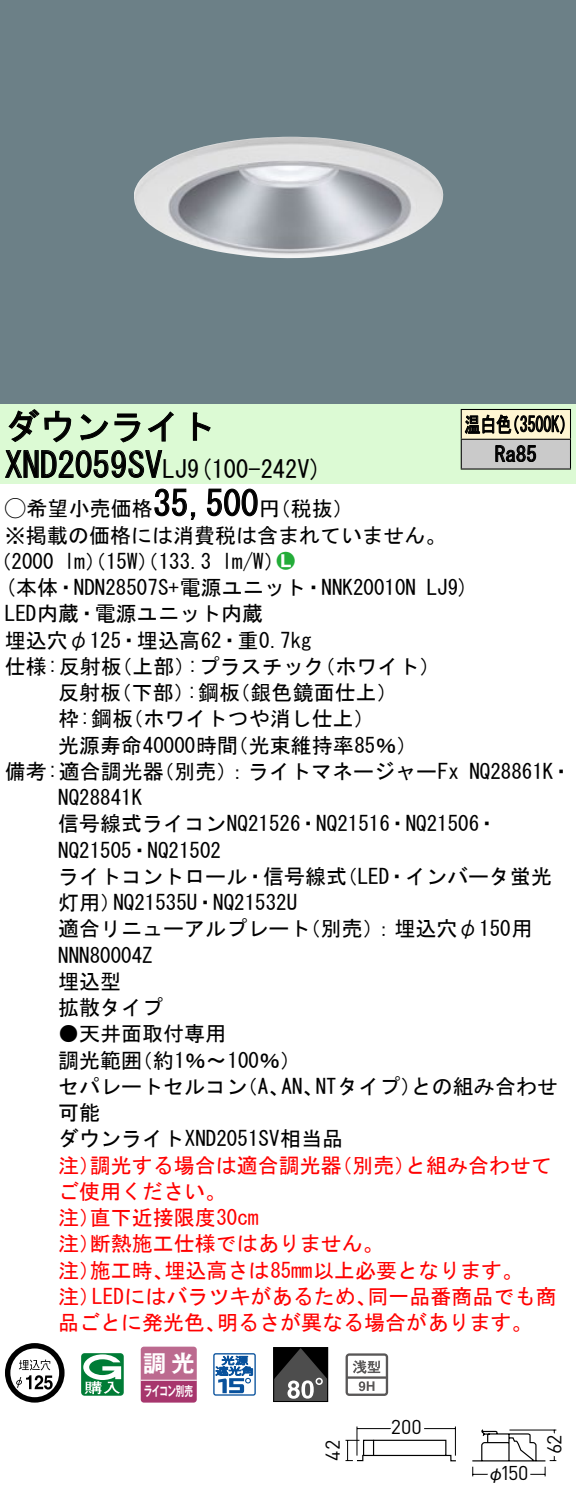
<style>
.page{position:relative;width:576px;height:1499px;background:#fff}
.page>*{position:absolute;margin:0;border:0;box-sizing:border-box;transform-origin:0 0}
.t1{font:35px "MS Gothic";color:#000}
.t2{font:24.5px "MS Gothic";color:#000}
.t3{font:23.1px "Gothic MB101 Pro De Bold 90 pv RKSJ H";color:#fff}
.t4{font:21px/26.2px "MS Gothic";color:#000}
.t5{font:21px/26.2px "MS Gothic";color:#f00}
.t6{font:21px/29.8px "MS Gothic";color:#000;scale:.75 1}
.t7{font:21px "Ford Classification 1";color:#23ac38}
.t8{font:19.95px "DINOT";color:#000}
.t9{font:17.5px "Gothic BBB Pro Medium 90 pv RKSJ H";color:#000}
.t10{font:13.3px "Gothic MB101 Pro De Bold 90 pv RKSJ H";letter-spacing:-.05em;color:#fff;scale:.65 1}
.s1{font-size:24.5px}
.s2{font-family:"Ford Classification 1"}
.s3{color:#fff}
</style>
<div class="page">
<div style="left:0;top:0;width:575px;height:404px;background:#6c8087"></div>
<img style="left:134px;top:137px;width:310px;height:121px">
<div style="left:0;top:404px;width:575px;height:79px;background:#dcfad4"></div>
<svg style="left:8px;top:409px;width:64px;height:34px"></svg>
<svg style="left:80px;top:413px;width:60px;height:30px"></svg>
<svg style="left:147px;top:411px;width:26px;height:31px"></svg>
<svg style="left:192px;top:412px;width:19px;height:29px"></svg>
<svg style="left:5px;top:450px;width:158px;height:28px"></svg>
<svg style="left:154px;top:488px;width:42px;height:32px"></svg>
<svg style="left:207px;top:488px;width:51px;height:29px"></svg>
<svg style="left:5px;top:1343px;width:59px;height:59px"></svg>
<svg style="left:81px;top:1353px;width:43px;height:42px"></svg>
<svg style="left:140px;top:1346px;width:56px;height:56px;background:#b55a84"></svg>
<hr style="left:141px;top:1379px;width:55px;height:2px;background:#fff">
<svg style="left:213px;top:1353px;width:43px;height:42px"></svg>
<div style="left:273px;top:1347px;width:55px;height:55px;border:1px solid #000"></div>
<svg style="left:273px;top:1348px;width:54px;height:53px;background:#484848"></svg>
<svg style="left:345px;top:1353px;width:43px;height:43px"></svg>
<div style="left:461px;top:409px;width:109px;height:30px;background:#fff6d2"></div>
<div style="left:461px;top:439px;width:109px;height:30px;background:#cacaca"></div>
<hr style="left:460px;top:409px;width:110px;height:1px;background:#000">
<hr style="left:569px;top:410px;width:2px;height:29px;background:#000">
<hr style="left:460px;top:439px;width:110px;height:1px;background:#000">
<hr style="left:569px;top:440px;width:2px;height:28px;background:#000">
<hr style="left:460px;top:468px;width:110px;height:2px;background:#000">
<svg style="left:460px;top:410px;width:104px;height:58px"></svg>
<svg style="left:472px;top:1429px;width:85px;height:48px"></svg>
<svg style="left:345px;top:1426px;width:111px;height:36px"></svg>
<h1 class="t1" style="left:5px;top:409px;width:212px">ダウンライト</h1>
<p class="t2" style="left:187px;top:456px;width:136px">(9 100-242 (V</p>
<h1 class="t1" style="left:5px;top:447px;width:184px">XND2059SV<span class="s1">LJ</span></h1>
<h1 class="t1" style="left:153px;top:486px;width:106px">35,500</h1>
<p class="t4" style="left:5px;top:495px;width:442px"><span class="s2">A</span>希望小売価格<br>※掲載の価格には消費税は含まれていません。</p>
<p class="t7" style="left:277px;top:550px;width:19px">2<span class="s3">7</span></p>
<p class="t4" style="left:259px;top:495px;width:96px">（円税抜(</p>
<p class="t4" style="left:222px;top:548px;width:64px">l m (W/</p>
<p class="t4" style="left:-9px;top:548px;width:65px">（2000</p>
<p class="t4" style="left:64px;top:548px;width:149px">lm）（15 ）（W 133.3</p>
<p class="t6" style="left:494px;top:409px;width:57px;text-indent:-30px">温白色<br>Ra85</p>
<p class="t6" style="left:504px;top:409px;width:96px">（3500 (K</p>
<p class="t4" style="left:5px;top:574px;width:412px">(本体・NDN28507 +S 電源ユニット・NNK20010N</p>
<p class="t4" style="left:5px;top:600px;width:259px">LED内蔵・電源ユニット内蔵</p>
<p class="t4" style="left:5px;top:627px;width:308px">埋込穴φ125・埋込高62・重0.7kg</p>
<p class="t4" style="left:314px;top:653px;width:127px">（ホワイト(</p>
<p class="t4" style="left:426px;top:574px;width:44px">LJ (9</p>
<p class="t4" style="left:187px;top:653px;width:139px">:プラスチック</p>
<p class="t4" style="left:5px;top:653px;width:118px">仕様:反射板</p>
<p class="t4" style="left:111px;top:653px;width:85px">（上部）</p>
<p class="t4" style="left:58px;top:679px;width:65px">反射板</p>
<p class="t4" style="left:111px;top:679px;width:85px">（下部）</p>
<p class="t4" style="left:229px;top:679px;width:170px">（銀色鏡面仕上(</p>
<p class="t4" style="left:187px;top:679px;width:55px">:鋼板</p>
<p class="t4" style="left:58px;top:705px;width:76px">枠:鋼板</p>
<p class="t4" style="left:122px;top:705px;width:254px">（ホワイトつや消し仕上(</p>
<p class="t4" style="left:58px;top:732px;width:181px">光源寿命40000時間</p>
<p class="t4" style="left:227px;top:732px;width:191px">（光束維持率85％(</p>
<p class="t4" style="left:153px;top:758px;width:307px">（別売：）ライトマネージャーFx</p>
<p class="t4" style="left:5px;top:758px;width:160px">備考:適合調光器</p>
<p class="t4" style="left:58px;top:784px;width:85px">NQ28841K</p>
<p class="t4" style="left:58px;top:810px;width:441px">信号線式ライコンNQ21526・NQ21516・NQ21506・</p>
<p class="t4" style="left:58px;top:837px;width:164px">NQ21505・NQ21502</p>
<p class="t4" style="left:336px;top:863px;width:217px">（LED・インバータ蛍光</p>
<p class="t4" style="left:469px;top:758px;width:104px">NQ28861 ・K</p>
<p class="t4" style="left:58px;top:863px;width:290px;text-align:center">ライトコントロール・信号線式<br>NQ21535 ・U NQ21532U</p>
<p class="t4" style="left:58px;top:889px;width:64px">灯用）</p>
<p class="t4" style="left:58px;top:915px;width:253px">適合リニューアルプレート<br>NNN80004Z<br>埋込型<br>拡散タイプ</p>
<p class="t4" style="left:132px;top:1020px;width:171px;text-indent:-73px">●天井面取付専用<br>（約1％〜100％(</p>
<p class="t4" style="left:300px;top:915px;width:234px">（別売：）埋込穴φ150用</p>
<p class="t4" style="left:58px;top:1047px;width:85px">調光範囲</p>
<p class="t4" style="left:315px;top:1073px;width:107px">NTタイプ）</p>
<p class="t4" style="left:411px;top:1073px;width:148px">との組み合わせ</p>
<p class="t4" style="left:58px;top:1073px;width:286px">セパレートセルコン<br>可能<br>ダウンライトXND2051SV相当品</p>
<p class="t4" style="left:237px;top:1073px;width:54px">（、A</p>
<p class="t4" style="left:281px;top:1073px;width:43px">AN、</p>
<p class="t5" style="left:90px;top:1152px;width:253px">調光する場合は適合調光器</p>
<p class="t5" style="left:331px;top:1152px;width:85px">（別売）</p>
<p class="t5" style="left:405px;top:1152px;width:148px">と組み合わせて</p>
<p class="t5" style="left:58px;top:1152px;width:43px">注）</p>
<p class="t5" style="left:58px;top:1178px;width:169px">ご使用ください。</p>
<p class="t5" style="left:90px;top:1204px;width:170px">直下近接限度30cm</p>
<p class="t5" style="left:90px;top:1204px;width:295px;text-indent:-32px">注）<br>断熱施工仕様ではありません。</p>
<p class="t5" style="left:58px;top:1230px;width:43px">注）</p>
<p class="t5" style="left:164px;top:1257px;width:360px">埋込高さは85mm以上必要となります。</p>
<p class="t5" style="left:90px;top:1257px;width:85px">施工時、</p>
<p class="t5" style="left:58px;top:1257px;width:43px">注）</p>
<p class="t5" style="left:92px;top:1283px;width:286px">LEDにはバラツキがあるため、</p>
<p class="t5" style="left:367px;top:1283px;width:190px">同一品番商品でも商</p>
<p class="t5" style="left:58px;top:1283px;width:43px">注）</p>
<p class="t5" style="left:58px;top:1309px;width:169px">品ごとに発光色、</p>
<p class="t5" style="left:217px;top:1309px;width:317px">明るさが異なる場合があります。</p>
<p class="t3" style="left:143px;top:1344px;width:53px">調光</p>
<p class="t10" style="left:144px;top:1380px;width:77px">ライコン別売</p>
<p class="t8" style="left:319px;top:1460px;width:22px;rotate:-90deg">42</p>
<p class="t8" style="left:390px;top:1413px;width:33px">200</p>
<p class="t8" style="left:500px;top:1459px;width:30px">150</p>
<p class="t9" style="left:487px;top:1459px;width:19px">φ</p>
<p class="t8" style="left:540px;top:1454px;width:21px;rotate:-90deg">62</p>
</div>
